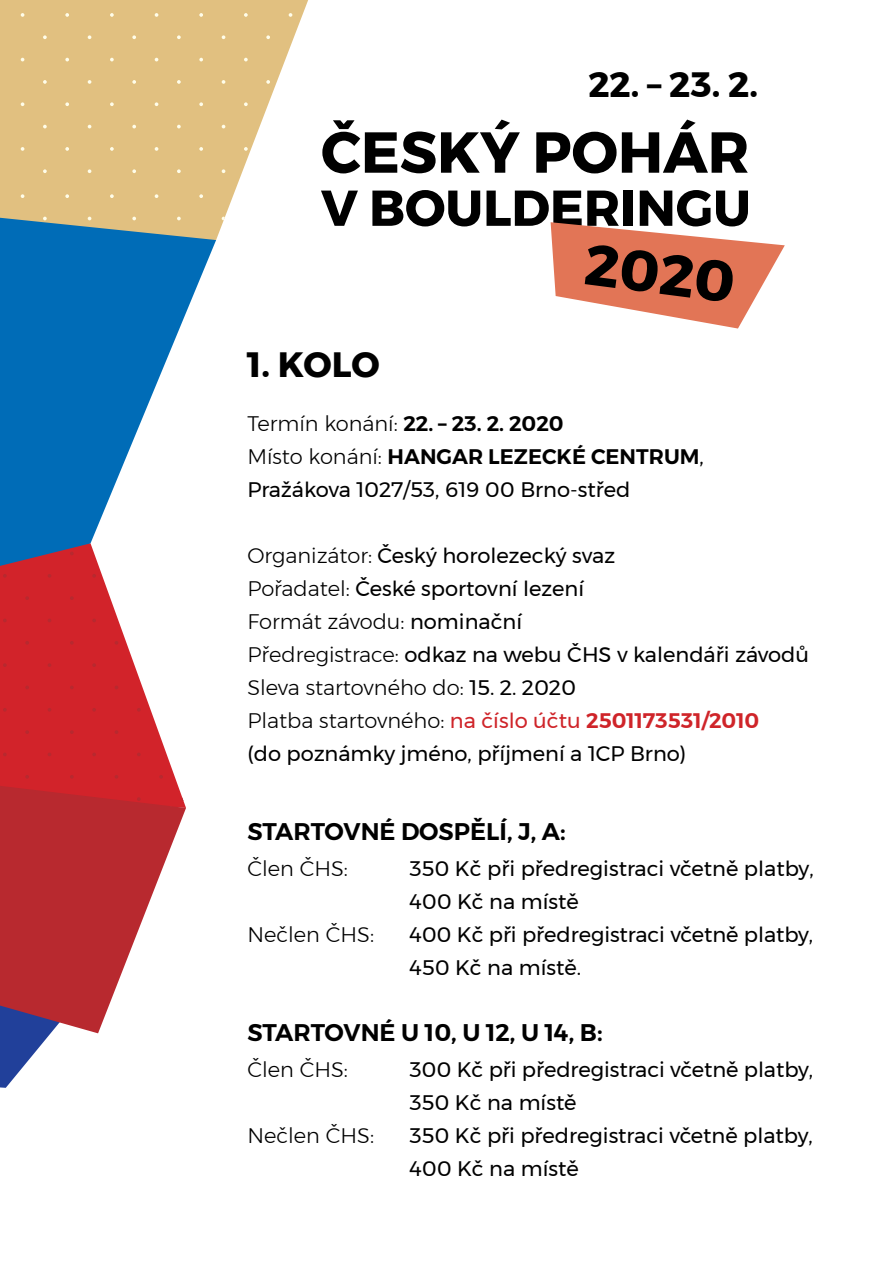
<style>
.page{position:relative;width:893px;height:1263px;background:#fff}
.page>*{position:absolute;margin:0;border:0;box-sizing:border-box;transform-origin:0 0}
.t1{font:700 57.6px "Montserrat";color:#000}
.t2{font:700 50.25px "Montserrat";color:#000}
.t3{font:700 35.1px "Montserrat";color:#000}
.t4{font:600 24px "Montserrat";color:#000}
.t5{font:21px/33px "Montserrat";color:#000}
.t6{font:600 21px/33px "Montserrat";color:#000}
.t7{font:300 21px "Montserrat";color:#000}
.s1{font-weight:300}
.s2{font-weight:400}
.s3{color:#cf2429}
.s4{font-weight:600;color:#cf2429}
</style>
<div class="page">
<svg style="left:0;top:566px;width:178px;height:220px;fill:#d2232a"></svg>
<svg style="left:3px;top:574px;width:4px;height:4px"></svg>
<svg style="left:48px;top:574px;width:3px;height:4px"></svg>
<svg style="left:92px;top:574px;width:4px;height:4px"></svg>
<svg style="left:137px;top:574px;width:4px;height:4px"></svg>
<svg style="left:25px;top:596px;width:4px;height:4px"></svg>
<svg style="left:70px;top:596px;width:4px;height:4px"></svg>
<svg style="left:115px;top:596px;width:3px;height:4px"></svg>
<svg style="left:159px;top:596px;width:4px;height:4px"></svg>
<svg style="left:3px;top:619px;width:4px;height:3px"></svg>
<svg style="left:92px;top:619px;width:4px;height:3px"></svg>
<svg style="left:137px;top:619px;width:4px;height:3px"></svg>
<svg style="left:3px;top:663px;width:4px;height:4px"></svg>
<svg style="left:25px;top:641px;width:4px;height:4px"></svg>
<svg style="left:70px;top:641px;width:4px;height:4px"></svg>
<svg style="left:48px;top:663px;width:3px;height:4px"></svg>
<svg style="left:92px;top:663px;width:4px;height:4px"></svg>
<svg style="left:115px;top:641px;width:3px;height:4px"></svg>
<svg style="left:159px;top:641px;width:4px;height:4px"></svg>
<svg style="left:137px;top:663px;width:4px;height:4px"></svg>
<svg style="left:25px;top:686px;width:4px;height:3px"></svg>
<svg style="left:70px;top:686px;width:4px;height:3px"></svg>
<svg style="left:159px;top:686px;width:4px;height:3px"></svg>
<svg style="left:3px;top:708px;width:4px;height:4px"></svg>
<svg style="left:48px;top:708px;width:3px;height:4px"></svg>
<svg style="left:92px;top:708px;width:4px;height:4px"></svg>
<svg style="left:137px;top:708px;width:4px;height:4px"></svg>
<svg style="left:3px;top:752px;width:4px;height:4px"></svg>
<svg style="left:25px;top:730px;width:4px;height:4px"></svg>
<svg style="left:70px;top:730px;width:4px;height:4px"></svg>
<svg style="left:48px;top:752px;width:3px;height:4px"></svg>
<svg style="left:92px;top:752px;width:4px;height:4px"></svg>
<svg style="left:115px;top:730px;width:3px;height:4px"></svg>
<svg style="left:159px;top:730px;width:4px;height:4px"></svg>
<svg style="left:137px;top:752px;width:4px;height:4px"></svg>
<svg style="left:25px;top:775px;width:4px;height:4px"></svg>
<svg style="left:70px;top:775px;width:4px;height:4px"></svg>
<svg style="left:115px;top:775px;width:3px;height:4px"></svg>
<svg style="left:159px;top:775px;width:4px;height:4px"></svg>
<svg style="left:0;top:240px;width:216px;height:326px;fill:#006cb7"></svg>
<svg style="left:0;top:0;width:308px;height:240px;background:#dec694"></svg>
<svg style="left:0;top:1033px;width:51px;height:55px"></svg>
<svg style="left:0;top:786px;width:186px;height:247px;fill:#b8292f"></svg>
<svg style="left:21px;top:194px;width:3px;height:4px"></svg>
<svg style="left:65px;top:194px;width:4px;height:4px"></svg>
<svg style="left:43px;top:217px;width:4px;height:3px"></svg>
<svg style="left:110px;top:194px;width:4px;height:4px"></svg>
<svg style="left:155px;top:194px;width:3px;height:4px"></svg>
<svg style="left:132px;top:217px;width:4px;height:3px"></svg>
<svg style="left:177px;top:217px;width:4px;height:3px"></svg>
<svg style="left:199px;top:194px;width:4px;height:4px"></svg>
<svg style="left:244px;top:194px;width:4px;height:4px"></svg>
<svg style="left:266px;top:217px;width:4px;height:3px"></svg>
<svg style="left:289px;top:194px;width:3px;height:4px"></svg>
<svg style="left:21px;top:13px;width:3px;height:4px"></svg>
<svg style="left:65px;top:13px;width:4px;height:4px"></svg>
<svg style="left:43px;top:35px;width:4px;height:4px"></svg>
<svg style="left:88px;top:35px;width:3px;height:4px"></svg>
<svg style="left:110px;top:13px;width:4px;height:4px"></svg>
<svg style="left:155px;top:13px;width:3px;height:4px"></svg>
<svg style="left:132px;top:35px;width:4px;height:4px"></svg>
<svg style="left:177px;top:35px;width:4px;height:4px"></svg>
<svg style="left:199px;top:13px;width:4px;height:4px"></svg>
<svg style="left:244px;top:13px;width:4px;height:4px"></svg>
<svg style="left:222px;top:35px;width:3px;height:4px"></svg>
<svg style="left:266px;top:35px;width:4px;height:4px"></svg>
<svg style="left:289px;top:13px;width:3px;height:4px"></svg>
<svg style="left:65px;top:58px;width:4px;height:3px"></svg>
<svg style="left:110px;top:58px;width:4px;height:3px"></svg>
<svg style="left:199px;top:58px;width:4px;height:3px"></svg>
<svg style="left:244px;top:58px;width:4px;height:3px"></svg>
<svg style="left:43px;top:80px;width:4px;height:4px"></svg>
<svg style="left:88px;top:80px;width:3px;height:4px"></svg>
<svg style="left:132px;top:80px;width:4px;height:4px"></svg>
<svg style="left:177px;top:80px;width:4px;height:4px"></svg>
<svg style="left:222px;top:80px;width:3px;height:4px"></svg>
<svg style="left:266px;top:80px;width:4px;height:4px"></svg>
<svg style="left:21px;top:102px;width:3px;height:4px"></svg>
<svg style="left:65px;top:102px;width:4px;height:4px"></svg>
<svg style="left:43px;top:125px;width:4px;height:3px"></svg>
<svg style="left:110px;top:102px;width:4px;height:4px"></svg>
<svg style="left:155px;top:102px;width:3px;height:4px"></svg>
<svg style="left:132px;top:125px;width:4px;height:3px"></svg>
<svg style="left:177px;top:125px;width:4px;height:3px"></svg>
<svg style="left:199px;top:102px;width:4px;height:4px"></svg>
<svg style="left:244px;top:102px;width:4px;height:4px"></svg>
<svg style="left:266px;top:125px;width:4px;height:3px"></svg>
<svg style="left:289px;top:102px;width:3px;height:4px"></svg>
<svg style="left:21px;top:147px;width:3px;height:4px"></svg>
<svg style="left:65px;top:147px;width:4px;height:4px"></svg>
<svg style="left:110px;top:147px;width:4px;height:4px"></svg>
<svg style="left:155px;top:147px;width:3px;height:4px"></svg>
<svg style="left:199px;top:147px;width:4px;height:4px"></svg>
<svg style="left:244px;top:147px;width:4px;height:4px"></svg>
<svg style="left:289px;top:147px;width:3px;height:4px"></svg>
<svg style="left:43px;top:169px;width:4px;height:4px"></svg>
<svg style="left:88px;top:169px;width:3px;height:4px"></svg>
<svg style="left:132px;top:169px;width:4px;height:4px"></svg>
<svg style="left:177px;top:169px;width:4px;height:4px"></svg>
<svg style="left:222px;top:169px;width:3px;height:4px"></svg>
<svg style="left:266px;top:169px;width:4px;height:4px"></svg>
<svg style="left:551px;top:222px;width:234px;height:106px"></svg>
<h3 class="t3" style="left:588px;top:57px;width:171px">22. – 23. 2.</h3>
<h1 class="t1" style="left:321px;top:106px;width:430px">ČESKÝ POHÁR</h1>
<h2 class="t2" style="left:321px;top:168px;width:431px">V BOULDERINGU</h2>
<h3 class="t3" style="left:247px;top:336px;width:134px">1. KOLO</h3>
<p class="t6" style="left:247px;top:407px;width:458px"><span class="s1">Termín konání:</span> 22. – 23. 2. 2020<br><span class="s1">Místo konání:</span> HANGAR LEZECKÉ CENTRUM<span class="s2">,<br>Pražákova 1027/53, 619 00 Brno-střed</span></p>
<p class="t5" style="left:247px;top:538px;width:563px"><span class="s1">Organizátor:</span> Český horolezecký svaz<br><span class="s1">Pořadatel:</span> České sportovní lezení<br><span class="s1">Formát závodu:</span> nominační<br><span class="s1">Předregistrace:</span> odkaz na webu ČHS v kalendáři závodů <span class="s1">Sleva startovného do:</span> 15. 2. 2020<br><span class="s1">Platba startovného:</span> <span class="s3">na číslo účtu</span> <span class="s4">2501173531/2010<br></span>(do poznámky jméno, příjmení a 1CP Brno)</p>
<p class="t4" style="left:247px;top:812px;width:320px">STARTOVNÉ DOSPĚLÍ, J, A:</p>
<p class="t7" style="left:247px;top:852px;width:102px">Člen ČHS:</p>
<p class="t5" style="left:409px;top:851px;width:406px">350 Kč při předregistraci včetně platby,<br>400 Kč na místě</p>
<p class="t7" style="left:247px;top:918px;width:128px">Nečlen ČHS:</p>
<p class="t5" style="left:409px;top:917px;width:405px">400 Kč při předregistraci včetně platby,<br>450 Kč na místě.</p>
<p class="t4" style="left:247px;top:1013px;width:357px">STARTOVNÉ U 10, U 12, U 14, B:</p>
<p class="t7" style="left:247px;top:1053px;width:102px">Člen ČHS:</p>
<p class="t5" style="left:409px;top:1052px;width:405px">300 Kč při předregistraci včetně platby,<br>350 Kč na místě</p>
<p class="t7" style="left:247px;top:1119px;width:128px">Nečlen ČHS:</p>
<p class="t5" style="left:409px;top:1118px;width:405px">350 Kč při předregistraci včetně platby,<br>400 Kč na místě</p>
</div>
